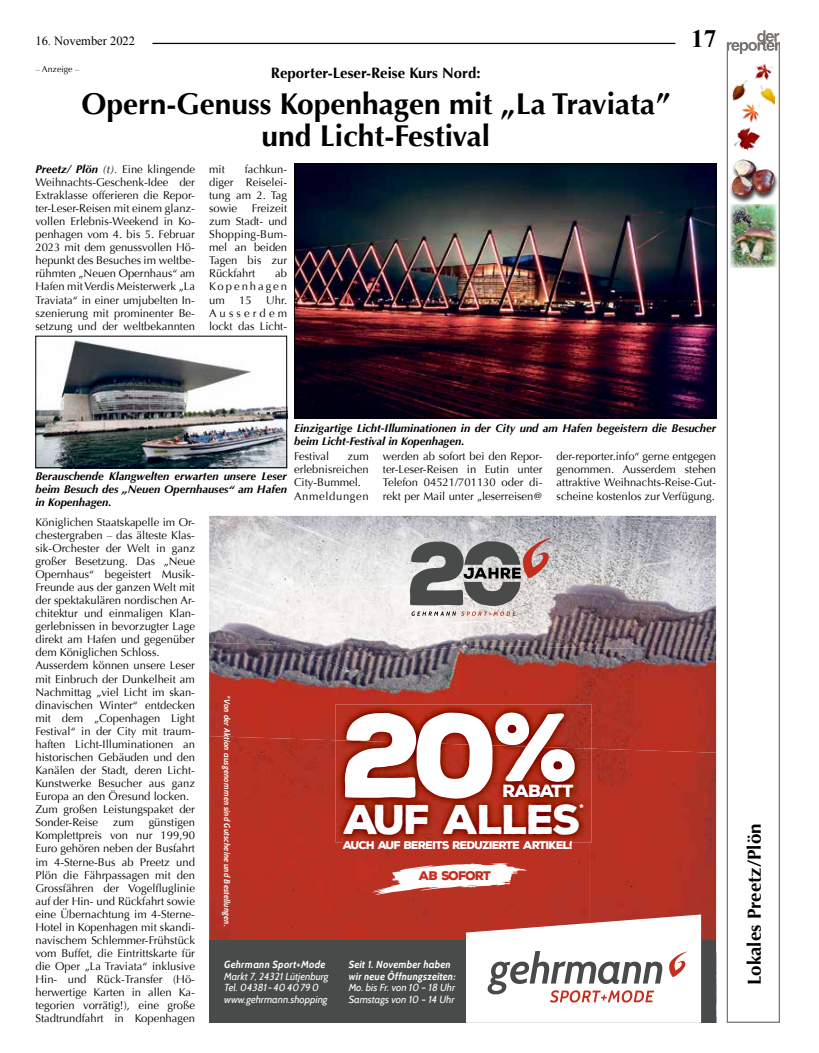
<style>
.page{position:relative;width:819px;height:1053px;background:#fff}
.page>*{position:absolute;margin:0;border:0;box-sizing:border-box;transform-origin:0 0}
.t1{font:900 115.75px "Nexa Rust Sans";color:#fff}
.t2{font:900 40.25px "Nexa Rust Sans";letter-spacing:-.05em;color:#fff}
.t3{font:700 30px/32.5px "Optima";color:#000;text-align:center}
.t4{font:700 25px "Times New Roman";color:#000}
.t5{font:700 18.75px "Optima";color:#000}
.t6{font:900 17.12px "Nexa Rust Sans";letter-spacing:-.09em;color:#fff}
.t7{font:700 15px "Optima";color:#000}
.t8{font:12.5px "Times New Roman";color:#000}
.t9{font:900 12.12px "Nexa Rust Sans";letter-spacing:-.075em;color:#c42e1e}
.t10{font:11.25px/13px "Optima";color:#000;text-align:justify}
.t11{font:italic 700 11.25px/13px "Optima";color:#000;text-align:justify}
.t12{font:900 10.88px "Nexa Rust Sans";letter-spacing:-.07em;color:#fff}
.t13{font:italic 700 10.25px/11.5px "Cabin";color:#fff}
.t14{font:italic 10.25px/11.5px "Cabin";color:#fff}
.t15{font:8.75px "Optima";color:#000}
.t16{font:italic 700 8.25px "Cabin";color:#fff}
.s1{font-weight:700;font-style:italic}
.s2{font-style:italic}
.s3{font-weight:700}
.s4{font-size:92.88px}
.s5{font-weight:400}
</style>
<div class="page">
<hr style="left:152px;top:43px;width:523px;height:1px;background:#000">
<div style="left:209px;top:752px;width:126px;height:188px;background:#b73123"></div>
<img style="left:589px;top:752px;width:127px;height:188px">
<div style="left:335px;top:842px;width:254px;height:98px;background:#b73223"></div>
<img style="left:343px;top:842px;width:229px;height:7px">
<img style="left:209px;top:516px;width:337px;height:126px">
<img style="left:546px;top:516px;width:170px;height:126px">
<img style="left:209px;top:642px;width:507px;height:110px">
<div style="left:209px;top:940px;width:507px;height:82px;background:#484b4a"></div>
<svg style="left:466px;top:914px;width:235px;height:108px"></svg>
<img style="left:335px;top:748px;width:256px;height:94px">
<img style="left:335px;top:704px;width:256px;height:44px">
<img style="left:343px;top:840px;width:229px;height:2px">
<svg style="left:372px;top:862px;width:155px;height:33px"></svg>
<svg style="left:410px;top:537px;width:142px;height:78px;background:#9a9392"></svg>
<img style="left:37px;top:338px;width:248px;height:128px">
<div style="left:35px;top:336px;width:252px;height:132px;border:1px solid #000"></div>
<img style="left:296px;top:165px;width:418px;height:251px">
<div style="left:294px;top:163px;width:422px;height:255px;border:1px solid #000"></div>
<svg style="left:726px;top:54px;width:54px;height:968px"></svg>
<svg style="left:726px;top:30px;width:54px;height:24px"></svg>
<img style="left:730px;top:204px;width:46px;height:64px">
<div style="left:729px;top:159px;width:49px;height:45px;background:#000;opacity:.75"></div>
<img style="left:732px;top:159px;width:42px;height:37px">
<img style="left:732px;top:64px;width:42px;height:87px">
<p class="t8" style="left:35px;top:32px;width:101px">16. November 2022</p>
<p class="t4" style="left:691px;top:21px;width:26px">17</p>
<p class="t15" style="left:35px;top:64px;width:45px">– Anzeige –</p>
<p class="t7" style="left:271px;top:64px;width:211px">Reporter-Leser-Reise Kurs Nord:</p>
<p class="t3" style="left:81px;top:88px;width:590px">Opern-Genuss Kopenhagen mit „La Traviata” und Licht-Festival</p>
<p class="t10" style="left:35px;top:163px;width:161px"><span class="s1">Preetz/ Plön</span> <span class="s2">(t).</span> Eine klingende Weihnachts-Geschenk-Idee der Extraklasse offerieren die Repor&shy;ter-Leser-Reisen mit einem glanz&shy;vollen Erlebnis-Weekend in Ko&shy;penhagen vom 4. bis 5. Februar 2023 mit dem genussvollen Hö&shy;hepunkt des Besuches im weltbe&shy;rühmten „Neuen Opernhaus“ am Hafen mit Verdis Meisterwerk „La Traviata“ in einer umjubelten In&shy;szenierung mit prominenter Be&shy;setzung und der weltbekannten</p>
<p class="t10" style="left:209px;top:163px;width:79px;text-indent:36px">fachkun&shy;diger Reiselei&shy;tung am 2. Tag sowie</p>
<p class="t10" style="left:209px;top:163px;width:17px">mit</p>
<p class="t10" style="left:209px;top:202px;width:79px;text-indent:43px">Freizeit zum Stadt- und Shopping-Bum&shy;mel an beiden Tagen bis zur Rückfahrt</p>
<p class="t10" style="left:209px;top:267px;width:79px;text-indent:66px">ab Kopenhagen um</p>
<p class="t10" style="left:209px;top:293px;width:79px;text-indent:57px">Uhr.<br>Ausserdem lockt das Licht-</p>
<p class="t10" style="left:239px;top:293px;width:14px">15</p>
<p class="t11" style="left:294px;top:421px;width:423px">Einzigartige Licht-Illuminationen in der City und am Hafen begeistern die Besucher beim Licht-Festival in Kopenhagen.</p>
<p class="t10" style="left:294px;top:450px;width:76px;text-align:left;text-indent:53px">zum erlebnisreichen<br>City-Bummel.<br>Anmeldungen</p>
<p class="t10" style="left:383px;top:450px;width:161px">werden ab sofort bei den Repor&shy;ter-Leser-Reisen in Eutin unter Telefon 04521/701130 oder di&shy;rekt per Mail unter „leserreisen@</p>
<p class="t10" style="left:556px;top:450px;width:161px">der-reporter.info“ gerne entgegen genommen. Ausserdem stehen attraktive Weihnachts-Reise-Gut&shy;scheine kostenlos zur Verfügung.</p>
<p class="t10" style="left:294px;top:450px;width:37px">Festival</p>
<p class="t11" style="left:35px;top:469px;width:253px">Berauschende Klangwelten erwarten unsere Leser beim Besuch des „Neuen Opernhauses“ am Hafen in Kopenhagen.</p>
<p class="t10" style="left:35px;top:515px;width:161px;text-align:left">Königlichen Staatskapelle im Or&shy;chestergraben – das älteste Klas&shy;sik-Orchester der Welt in ganz großer Besetzung. Das „Neue<br>Opernhaus“ begeistert Musik-<br>Freunde aus der ganzen Welt mit der spektakulären nordischen Ar&shy;chitektur und einmaligen Klan&shy;gerlebnissen in bevorzugter Lage direkt am Hafen und gegenüber dem Königlichen Schloss.<br>Ausserdem können unsere Leser mit Einbruch der Dunkelheit am<br>Nachmittag „viel Licht im skan&shy;dinavischen Winter“ entdecken mit dem „Copenhagen Light<br>Festival“ in der City mit traum&shy;haften Licht-Illuminationen an historischen Gebäuden und den<br>Kanälen der Stadt, deren Licht-<br>Kunstwerke Besucher aus ganz<br>Europa an den Öresund locken.<br>Zum großen Leistungspaket der<br>Sonder-Reise</p>
<p class="t10" style="left:35px;top:816px;width:161px;text-indent:113px">günstigen Komplettpreis von nur 199,90<br>Euro gehören neben der Busfahrt im 4-Sterne-Bus ab Preetz und Plön die Fährpassagen mit den Grossfähren der Vogelfluglinie auf der Hin- und Rückfahrt sowie eine Übernachtung im 4-Sterne-Hotel in Kopenhagen mit skandi&shy;navischem Schlemmer-Frühstück vom Buffet, die Eintrittskarte für die Oper „La Traviata“ inklusive Hin- und Rück-Transfer (Hö&shy;herwertige Karten in allen Ka&shy;tegorien vorrätig!), eine große Stadtrundfahrt in Kopenhagen</p>
<p class="t10" style="left:113px;top:816px;width:23px">zum</p>
<p class="t16" style="left:232px;top:695px;width:233px;rotate:90deg">*Von der Aktion ausgenommen sind Gutscheine und Bestellungen.</p>
<p class="t14" style="left:224px;top:958px;width:106px"><span class="s3">Gehrmann Sport+Mode<br></span>Markt 7, 24321 Lütjenburg<br>Tel. 04381 - 40 40 79 0 www.gehrmann.shopping</p>
<p class="t1" style="left:342px;top:677px;width:240px">20<span class="s4">%</span></p>
<p class="t6" style="left:503px;top:779px;width:73px">RABATT</p>
<p class="t2" style="left:343px;top:792px;width:240px">AUF ALLES</p>
<p class="t12" style="left:579px;top:800px;width:6px">*</p>
<p class="t12" style="left:343px;top:837px;width:231px">AUCH AUF BEREITS REDUZIERTE ARTIKEL!</p>
<p class="t9" style="left:419px;top:867px;width:74px">AB SOFORT</p>
<p class="t13" style="left:348px;top:958px;width:109px">Seit 1. November haben wir neue Öffnungszeiten:<br><span class="s5">Mo. bis Fr. von 10 – 18 Uhr<br>Samstags von 10 – 14 Uhr</span></p>
<p class="t5" style="left:743px;top:985px;width:163px;rotate:-90deg">Lokales Preetz/Plön</p>
</div>
